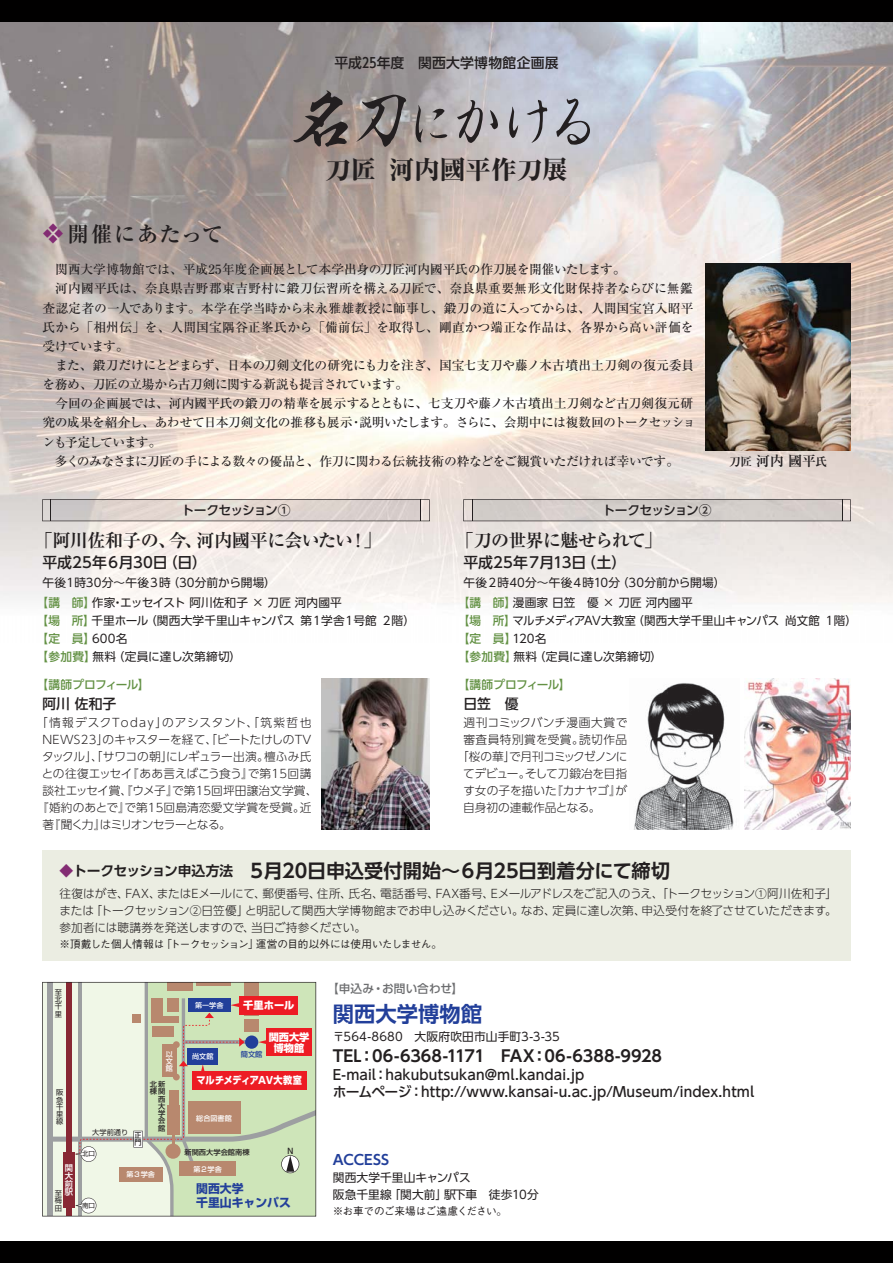
<style>
.page{position:relative;width:893px;height:1263px;background:#fff}
.page>*{position:absolute;margin:0;border:0;box-sizing:border-box;transform-origin:0 0}
.t1{font:57.45px "Kaku Gyo Std Light 90 msp RKSJ V";color:#231f20}
.t2{font:25.5px "Ryumin Pro Heavy 90 msp RKSJ H";color:#231f20}
.t3{font:21.3px "Ryumin Pro Bold 90 msp RKSJ H";letter-spacing:.065em;color:#231f20}
.t4{font:21.3px "UD Shin Go Pro De Bold 90 msp RKSJ H";letter-spacing:.005em;color:#223f9a}
.t5{font:19.2px "UD Shin Go Pro De Bold 90 msp RKSJ H";letter-spacing:-.01em;color:#231f20}
.t6{font:18px "Ryumin Pro Bold 90 msp RKSJ H";letter-spacing:-.03em;color:#231f20}
.t7{font:18px "Ryumin Pro Bold 90 msp RKSJ H";letter-spacing:-.055em;color:#231f20}
.t8{font:15.9px "UD Shin Go Pro De Bold 90 msp RKSJ H";letter-spacing:.005em;color:#231f20}
.t9{font:14.85px "UD Shin Go Pro Medium 90 msp RKSJ H";letter-spacing:-.015em;color:#231f20}
.t10{font:13.8px/17px "UD Shin Go Pro Medium 90 msp RKSJ H";letter-spacing:.01em;color:#231f20}
.t11{font:13.8px "Ryumin Pro Bold 90 msp RKSJ H";color:#231f20}
.t12{font:13.8px "UD Shin Go Pro De Bold 90 msp RKSJ H";letter-spacing:.005em;color:#223f9a}
.t13{font:12.75px/19.2px "Ryumin Pro Medium 90 msp RKSJ H";letter-spacing:-.02em;color:#231f20}
.t14{font:12.75px "UD Shin Go Pro Medium 90 msp RKSJ H";letter-spacing:-.06em;color:#231f20}
.t15{font:11.85px/14.2px "Shin Go Pro Bold 90 msp RKSJ H";color:#223f9a}
.t16{font:11.7px/17px "UD Shin Go Pro Light 90 msp RKSJ H";color:#231f20;text-align:justify}
.t17{font:11.7px/20.4px "UD Shin Go Pro Regular 90 msp RKSJ H";letter-spacing:.005em;color:#231f20}
.t18{font:11.7px "UD Shin Go Pro Medium 90 msp RKSJ H";letter-spacing:-.045em;color:#639144}
.t19{font:11.7px "UD Shin Go Pro Light 90 msp RKSJ H";letter-spacing:-.065em;color:#231f20}
.t20{font:11.7px "UD Shin Go Pro Light 90 msp RKSJ H";letter-spacing:-.07em;color:#231f20}
.t21{font:11.7px "UD Shin Go Pro Light 90 msp RKSJ H";letter-spacing:-.035em;color:#231f20}
.t22{font:11.7px "UD Shin Go Pro Light 90 msp RKSJ H";letter-spacing:.02em;color:#231f20}
.t23{font:11.7px "UD Shin Go Pro Light 90 msp RKSJ H";letter-spacing:.04em;color:#231f20}
.t24{font:11.7px "UD Shin Go Pro Medium 90 msp RKSJ H";letter-spacing:.005em;color:#6d6e70}
.t25{font:10.65px "Gothic BBB Pro Medium 90 msp RKSJ H";letter-spacing:-.04em;color:#231f20}
.t26{font:10.65px "Gothic BBB Pro Medium 90 msp RKSJ H";letter-spacing:-.02em;color:#231f20}
.t27{font:10.2px/11.4px "Shin Go Pro Heavy 90 msp RKSJ H";color:#fff;text-align:center}
.t28{font:10.2px "Shin Go Pro Heavy 90 msp RKSJ H";letter-spacing:-.04em;color:#fff;scale:.9 1}
.t29{font:8.55px "Futo Go B101 Pro Bold 90 msp RKSJ H";color:#231f20}
.t30{font:8.25px/8.2px "Shin Go Pro Medium 90 msp RKSJ H";color:#fff;text-align:justify}
.t31{font:7.2px/7.2px "Shin Go Pro Medium 90 msp RKSJ H";color:#231f20;text-align:right}
.t32{font:7.2px/7.2px "Shin Go Pro Regular 90 msp RKSJ V";color:#231f20;text-align:justify}
.t33{font:7.2px "Shin Go Pro Medium 90 msp RKSJ H";color:#223f9a}
.t34{font:7.05px/7.1px "Shin Go Pro Medium 90 msp RKSJ H";color:#fff;text-align:justify}
.t35{font:7.05px/7.1px "Shin Go Pro Medium 90 msp RKSJ H";color:#231f20}
.t36{font:6.45px "Shin Go Pro Regular 90 msp RKSJ V";color:#231f20}
.s1{font-family:"KAZARIKEI01 90 msp RKSJ H";color:#832c73}
.s2{font-family:"Kaku Gyo Std Medium 90 msp RKSJ V";font-size:63.75px}
.s3{font-size:51px}
.s4{font-size:11.7px}
.s5{font-family:"UD Shin Go Pro Medium 90 msp RKSJ H";color:#639144}
.s6{font-family:"UD Shin Go Pro Regular 90 msp RKSJ H";color:#231f20}
.s7{font-size:13.8px;color:#832c73}
.s8{font-size:13.8px}
</style>
<div class="page">
<img style="left:0;top:21px;width:893px;height:584px">
<div style="left:0;top:1242px;width:893px;height:21px;background:#010000"></div>
<div style="left:0;top:0;width:893px;height:21px;background:#010000"></div>
<img style="left:706px;top:263px;width:144px;height:187px">
<div style="left:42px;top:850px;width:808px;height:111px;background:#ebede2"></div>
<svg style="left:42px;top:982px;width:274px;height:234px;background:#cdc2ad"></svg>
<img style="left:321px;top:679px;width:108px;height:150px">
<img style="left:634px;top:683px;width:100px;height:146px">
<img style="left:744px;top:679px;width:106px;height:150px">
<svg style="left:463px;top:499px;width:388px;height:22px;background:#cbc5c2"></svg>
<svg style="left:42px;top:499px;width:388px;height:22px;background:#d2c9c4"></svg>
<h3 class="t3" style="left:42px;top:226px;width:182px"><span class="s1">ヴ</span>開催にあたって</h3>
<p class="t10" style="left:334px;top:56px;width:226px">平成25年度　関西大学博物館企画展</p>
<h1 class="t1" style="left:291px;top:100px;width:312px"><span class="s2">名刀</span><span class="s3">に</span>かける</h1>
<h2 class="t2" style="left:325px;top:160px;width:244px">刀匠河内國平作刀展</h2>
<p class="t13" style="left:42px;top:262px;width:654px">　関西大学博物館では、平成25年度企画展として本学出身の刀匠河内國平氏の作刀展を開催いたします。<br>　河内國平氏は、奈良県吉野郡東吉野村に鍛刀伝習所を構える刀匠で、奈良県重要無形文化財保持者ならびに無鑑査認定者の一人であります。本学在学当時から末永雅雄教授に師事し、鍛刀の道に入ってからは、人間国宝宮入昭平氏から「相州伝」を、人間国宝隅谷正峯氏から「備前伝」を取得し、剛直かつ端正な作品は、各界から高い評価を受けています。<br>　また、鍛刀だけにとどまらず、日本の刀剣文化の研究にも力を注ぎ、国宝七支刀や藤ノ木古墳出土刀剣の復元委員を務め、刀匠の立場から古刀剣に関する新説も提言されています。<br>　今回の企画展では、河内國平氏の鍛刀の精華を展示するとともに、七支刀や藤ノ木古墳出土刀剣など古刀剣復元研究の成果を紹介し、あわせて日本刀剣文化の推移も展示・説明いたします。さらに、会期中には複数回のトークセッションも予定しています。<br>　多くのみなさまに刀匠の手による数々の優品と、作刀に関わる伝統技術の粋などをご観賞いただければ幸いです。</p>
<p class="t14" style="left:181px;top:506px;width:111px">トークセッション①</p>
<p class="t14" style="left:602px;top:506px;width:111px">トークセッション②</p>
<p class="t11" style="left:729px;top:456px;width:100px"><span class="s4">刀匠</span> 河内 國平<span class="s4">氏</span></p>
<h3 class="t6" style="left:35px;top:533px;width:348px">「阿川佐和子の、今、河内國平に会いたい！」</h3>
<p class="t9" style="left:42px;top:557px;width:166px">平成25年６月30日（日）</p>
<p class="t17" style="left:37px;top:574px;width:307px;text-indent:6px">午後１時30分～午後３時（30分前から開場）<br><span class="s5">【講　師】</span>作家・エッセイスト 阿川佐和子 × 刀匠 河内國平</p>
<p class="t17" style="left:37px;top:612px;width:380px"><span class="s5">【場　所】</span>千里ホール（関西大学千里山キャンパス第１学舎１号館 ２階）</p>
<p class="t18" style="left:37px;top:635px;width:92px">【定　員】<span class="s6">600名</span></p>
<p class="t17" style="left:37px;top:648px;width:206px"><span class="s5">【参加費】</span>無料（定員に達し次第締切）</p>
<p class="t18" style="left:37px;top:680px;width:115px">【講師プロフィール】</p>
<p class="t10" style="left:42px;top:697px;width:75px">阿川 佐和子</p>
<p class="t16" style="left:42px;top:716px;width:271px;text-indent:-6px">「情報デスクToday」のアシスタント、「筑紫哲也NEWS23」のキャスターを経て、「ビートたけしのTVタックル」「サワコの朝」</p>
<p class="t16" style="left:91px;top:750px;width:13px">、</p>
<p class="t16" style="left:166px;top:750px;width:147px">にレギュラー出演。檀ふみ氏</p>
<p class="t16" style="left:42px;top:767px;width:271px">との往復エッセイ『ああ言えばこう食う』で第15回講</p>
<p class="t16" style="left:42px;top:784px;width:276px">談社エッセイ賞、『ウメ子』で第15回坪田譲治文学賞、</p>
<p class="t16" style="left:37px;top:801px;width:276px">『婚約のあとで』で第15回島清恋愛文学賞を受賞。近</p>
<p class="t19" style="left:42px;top:820px;width:190px">著『聞く力』はミリオンセラーとなる。</p>
<h3 class="t7" style="left:456px;top:533px;width:208px">「刀の世界に魅せられて」</h3>
<p class="t9" style="left:463px;top:557px;width:164px">平成25年７月13日（土）</p>
<p class="t17" style="left:458px;top:574px;width:269px;text-indent:6px">午後２時40分～午後４時10分（30分前から開場）<span class="s5">【講　師】</span>漫画家 日笠　優 × 刀匠 河内國平</p>
<p class="t17" style="left:458px;top:612px;width:401px"><span class="s5">【場　所】</span>マルチメディアAV大教室（関西大学千里山キャンパス尚文館 １階）</p>
<p class="t18" style="left:458px;top:635px;width:90px">【定　員】<span class="s6">120名</span></p>
<p class="t17" style="left:458px;top:648px;width:206px"><span class="s5">【参加費】</span>無料（定員に達し次第締切）</p>
<p class="t18" style="left:458px;top:680px;width:114px">【講師プロフィール】</p>
<p class="t10" style="left:463px;top:697px;width:57px">日笠　優</p>
<p class="t22" style="left:463px;top:718px;width:165px">週刊コミックバンチ漫画大賞で</p>
<p class="t23" style="left:463px;top:735px;width:165px">審査員特別賞を受賞。読切作品</p>
<p class="t20" style="left:457px;top:752px;width:172px">「桜の華」で月刊コミックゼノンに</p>
<p class="t21" style="left:463px;top:769px;width:165px">てデビュー。そして刀鍛冶を目指</p>
<p class="t16" style="left:463px;top:784px;width:165px">す女の子を描いた『カナヤゴ』が</p>
<p class="t16" style="left:463px;top:801px;width:139px">自身初の連載作品となる。</p>
<h3 class="t5" style="left:59px;top:864px;width:612px"><span class="s7">◆</span><span class="s8">トークセッション申込方法　</span>５月20日申込受付開始～６月25日到着分にて締切</h3>
<p class="t16" style="left:59px;top:887px;width:779px">往復はがき、FAX、またはEメールにて、郵便番号、住所、氏名、電話番号、FAX番号、Eメールアドレスをご記入のうえ、「トークセッション①阿川佐和子」または「トークセッション②日笠優」と明記して関西大学博物館までお申し込みください。なお、定員に達し次第、申込受付を終了させていただきます。参加者には聴講券を発送しますので、当日ご持参ください。</p>
<p class="t25" style="left:59px;top:940px;width:384px">※頂戴した個人情報は「トークセッション」運営の目的以外には使用いたしません。</p>
<p class="t32" style="left:55px;top:990px;width:8px">至北千里</p>
<p class="t32" style="left:56px;top:1090px;width:9px">阪急千里線</p>
<p class="t30" style="left:65px;top:1164px;width:10px">関大前駅</p>
<p class="t32" style="left:55px;top:1191px;width:8px">至梅田</p>
<p class="t34" style="left:195px;top:1003px;width:30px">第一学舎</p>
<p class="t34" style="left:166px;top:1052px;width:8px">以文館</p>
<p class="t34" style="left:192px;top:1054px;width:23px">尚文館</p>
<p class="t27" style="left:243px;top:1001px;width:53px">千里ホール</p>
<p class="t27" style="left:269px;top:1032px;width:42px">関西大学博物館</p>
<p class="t33" style="left:241px;top:1052px;width:23px">簡文館</p>
<p class="t32" style="left:92px;top:1129px;width:38px">大学前通り</p>
<p class="t35" style="left:134px;top:1133px;width:8px">正門</p>
<p class="t36" style="left:82px;top:1151px;width:15px">北口</p>
<p class="t31" style="left:150px;top:1082px;width:17px">北新棟関西大学会館</p>
<p class="t36" style="left:82px;top:1203px;width:15px">南口</p>
<p class="t34" style="left:126px;top:1172px;width:30px">第３学舎</p>
<p class="t28" style="left:197px;top:1076px;width:119px">マルチメディアAV大教室</p>
<p class="t34" style="left:196px;top:1116px;width:37px">総合図書館</p>
<p class="t31" style="left:184px;top:1150px;width:67px">新関西大学会館南棟</p>
<p class="t34" style="left:193px;top:1167px;width:30px">第２学舎</p>
<p class="t29" style="left:286px;top:1147px;width:10px">Ｎ</p>
<p class="t15" style="left:196px;top:1183px;width:96px">関西大学<br>千里山キャンパス</p>
<p class="t24" style="left:327px;top:984px;width:138px">【申込み・お問い合わせ】</p>
<h3 class="t4" style="left:333px;top:1006px;width:151px">関西大学博物館</h3>
<p class="t17" style="left:333px;top:1028px;width:229px">〒564-8680　大阪府吹田市山手町3-3-35</p>
<p class="t8" style="left:333px;top:1050px;width:331px">TEL：06-6368-1171　FAX：06-6388-9928</p>
<p class="t10" style="left:333px;top:1068px;width:423px">E-mail：hakubutsukan@ml.kandai.jp<br>ホームページ：http://www.kansai-u.ac.jp/Museum/index.html</p>
<p class="t12" style="left:333px;top:1155px;width:58px">ACCESS</p>
<p class="t17" style="left:333px;top:1171px;width:207px;line-height:17px">関西大学千里山キャンパス<br>阪急千里線「関大前」駅下車　徒歩10分</p>
<p class="t26" style="left:333px;top:1207px;width:176px">※お車でのご来場はご遠慮ください。</p>
</div>
